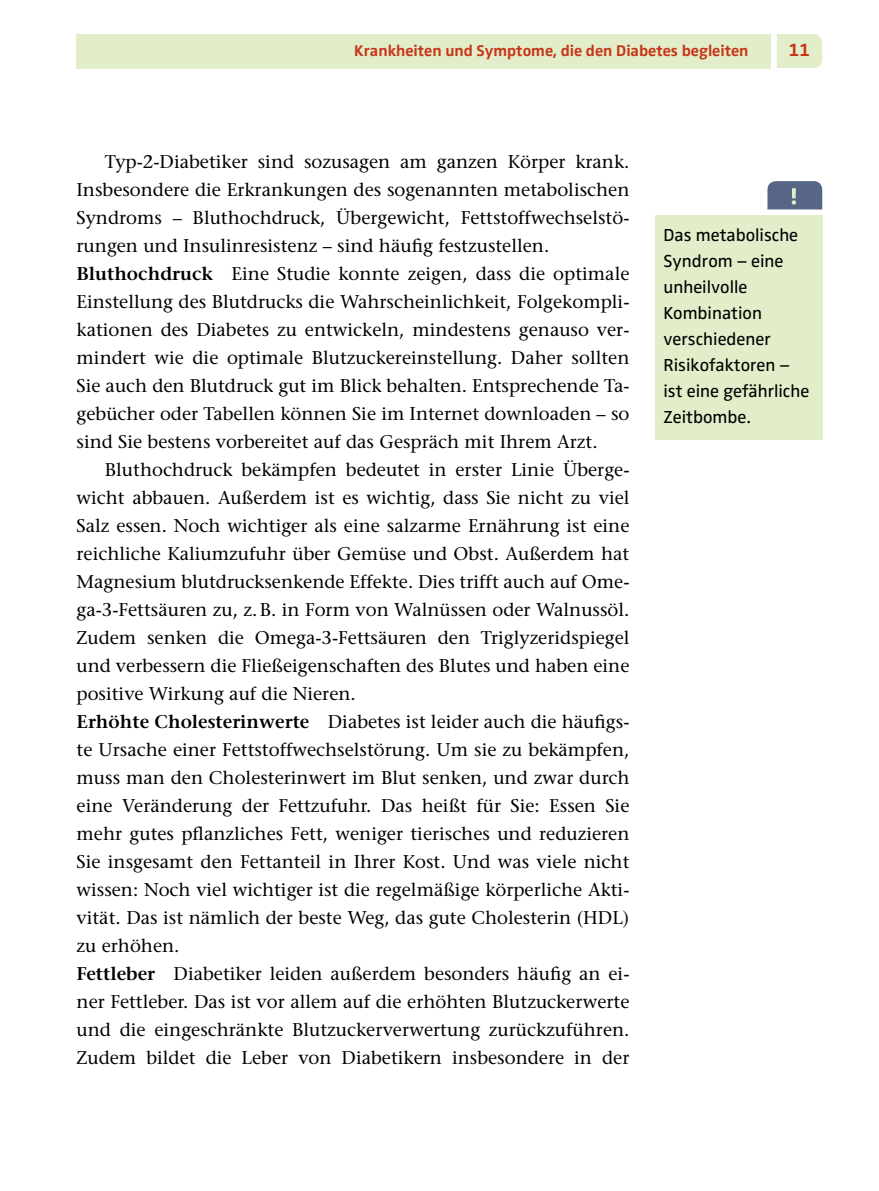
<style>
.page{position:relative;width:879px;height:1191px;background:#fff}
.page>*{position:absolute;margin:0;border:0;box-sizing:border-box;transform-origin:0 0}
.t1{font:18.4px/28px "Stone Serif";color:#000}
.t2{font:700 18.4px "Zwo Pro";color:#c73518}
.t3{font:18px/26px "Zwo Pro";color:#000}
.t4{font:700 16px "Zwo Pro";color:#c73518}
.s1{font-weight:600}
</style>
<div class="page">
<div style="left:77px;top:34px;width:694px;height:34px;background:#e2edc9"></div>
<div style="left:777px;top:34px;width:45px;height:34px;background:#e2edc9"></div>
<svg style="left:767px;top:181px;width:55px;height:28px;background:#606f8c"></svg>
<div style="left:655px;top:215px;width:167px;height:225px;background:#e2edc9"></div>
<p class="t4" style="left:354px;top:41px;width:396px">Krankheiten und Symptome, die den Diabetes begleiten</p>
<p class="t2" style="left:789px;top:39px;width:23px">11</p>
<p class="t1" style="left:77px;top:148px;width:554px;text-indent:28px">Typ-2-Diabetiker sind sozusagen am ganzen Körper krank.<br>Insbesondere die Erkrankungen des sogenannten metabolischen Syndroms – Bluthochdruck, Übergewicht, Fettstoffwechselstö&shy;rungen und Insulinresistenz – sind häufig festzustellen.<br><span class="s1">Bluthochdruck</span> Eine Studie konnte zeigen, dass die optimale Einstellung des Blutdrucks die Wahrscheinlichkeit, Folgekompli&shy;kationen des Diabetes zu entwickeln, mindestens genauso ver&shy;mindert wie die optimale Blutzuckereinstellung. Daher sollten Sie auch den Blutdruck gut im Blick behalten. Entsprechende Ta&shy;gebücher oder Tabellen können Sie im Internet downloaden – so sind Sie bestens vorbereitet auf das Gespräch mit Ihrem Arzt.</p>
<p class="t1" style="left:77px;top:456px;width:554px;text-indent:28px">Bluthochdruck bekämpfen bedeutet in erster Linie Überge&shy;wicht abbauen. Außerdem ist es wichtig, dass Sie nicht zu viel Salz essen. Noch wichtiger als eine salzarme Ernährung ist eine reichliche Kaliumzufuhr über Gemüse und Obst. Außerdem hat Magnesium blutdrucksenkende Effekte. Dies trifft auch auf Ome&shy;ga-3-Fettsäuren zu, z.B. in Form von Walnüssen oder Walnussöl.<br>Zudem senken die Omega-3-Fettsäuren den Triglyzeridspiegel und verbessern die Fließeigenschaften des Blutes und haben eine positive Wirkung auf die Nieren.<br><span class="s1">Erhöhte Cholesterinwerte</span> Diabetes ist leider auch die häufigs&shy;te Ursache einer Fettstoffwechselstörung. Um sie zu bekämpfen, muss man den Cholesterinwert im Blut senken, und zwar durch eine Veränderung der Fettzufuhr. Das heißt für Sie: Essen Sie mehr gutes pflanzliches Fett, weniger tierisches und reduzieren Sie insgesamt den Fettanteil in Ihrer Kost. Und was viele nicht wissen: Noch viel wichtiger ist die regelmäßige körperliche Akti&shy;vität. Das ist nämlich der beste Weg, das gute Cholesterin (HDL) zu erhöhen.<br><span class="s1">Fettleber</span> Diabetiker leiden außerdem besonders häufig an ei&shy;ner Fettleber. Das ist vor allem auf die erhöhten Blutzuckerwerte und die eingeschränkte Blutzuckerverwertung zurückzuführen.<br>Zudem bildet die Leber von Diabetikern insbesondere in der</p>
<p class="t3" style="left:663px;top:222px;width:147px">Das metabolische<br>Syndrom – eine unheilvolle<br>Kombination verschiedener<br>Risikofaktoren – ist eine gefährliche<br>Zeitbombe.</p>
</div>
